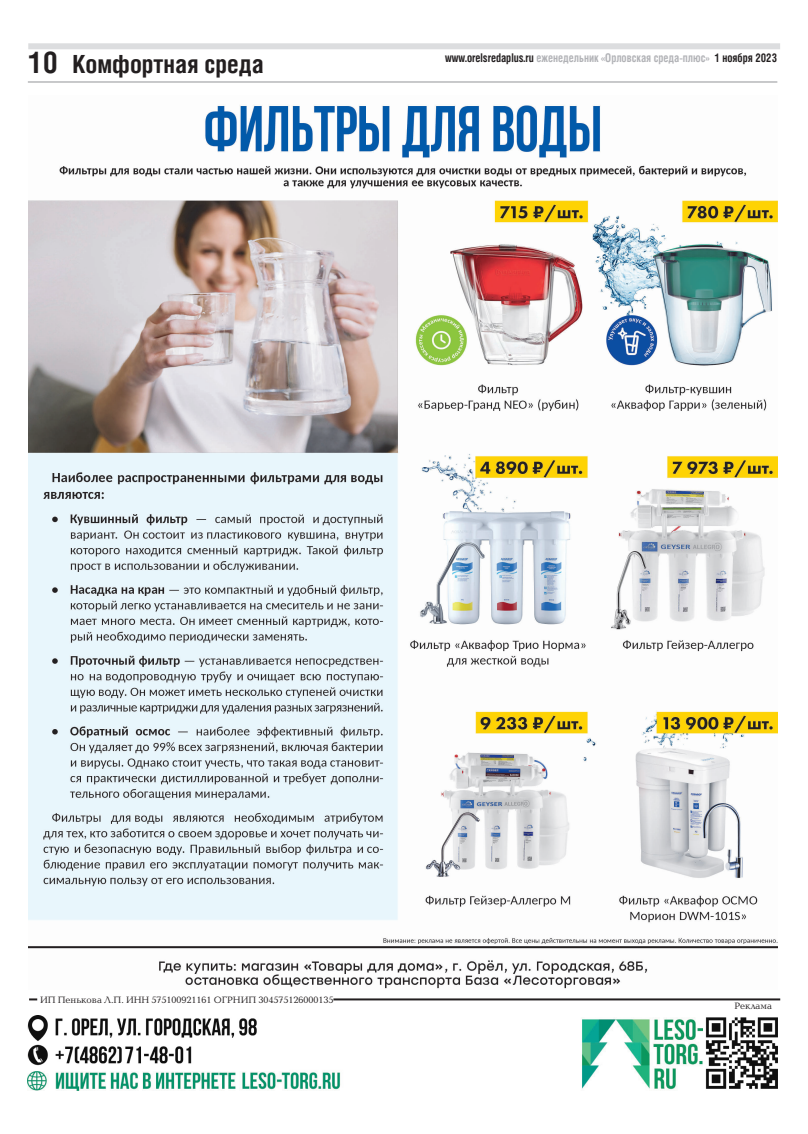
<style>
.page{position:relative;width:808px;height:1134px;background:#fff}
.page>*{position:absolute;margin:0;border:0;box-sizing:border-box;transform-origin:0 0}
.t1{font:25px "Helios Cond Bold 9";color:#231f20}
.t2{font:12px "Helios Cond Bold 9";color:#b2b3b7;scale:.9 1}
.t3{font:9.5px "Baltica C9";color:#231f20}
.s1{font-size:30px}
.s2{color:#231f20}
</style>
<div class="page">
<hr style="left:28px;top:81px;width:749px;height:1px;background:#939598">
<div style="left:28px;top:43px;width:752px;height:6px;background:#dcdddf"></div>
<hr style="left:29px;top:998px;width:751px;height:2px;background:#231f20">
<img style="left:27px;top:1019px;width:676px;height:72px">
<img style="left:29px;top:1015px;width:260px;height:55px">
<img style="left:705px;top:1017px;width:73px;height:72px">
<div style="left:37px;top:995px;width:296px;height:10px;background:#fff"></div>
<img style="left:29px;top:105px;width:748px;height:884px">
<h1 class="t1" style="left:29px;top:49px;width:237px"><span class="s1">10</span> Комфортная среда</h1>
<p class="t2" style="left:445px;top:50px;width:370px"><span class="s2">www.orelsredaplus.ru</span> еженедельник «Орловская среда-плюс» <span class="s2">1 ноября 2023</span></p>
<p class="t3" style="left:40px;top:995px;width:295px">ИП Пенькова Л.П. ИНН 575100921161 ОГРНИП 304575126000135</p>
<p class="t3" style="left:734px;top:1001px;width:39px">Реклама</p>
</div>
